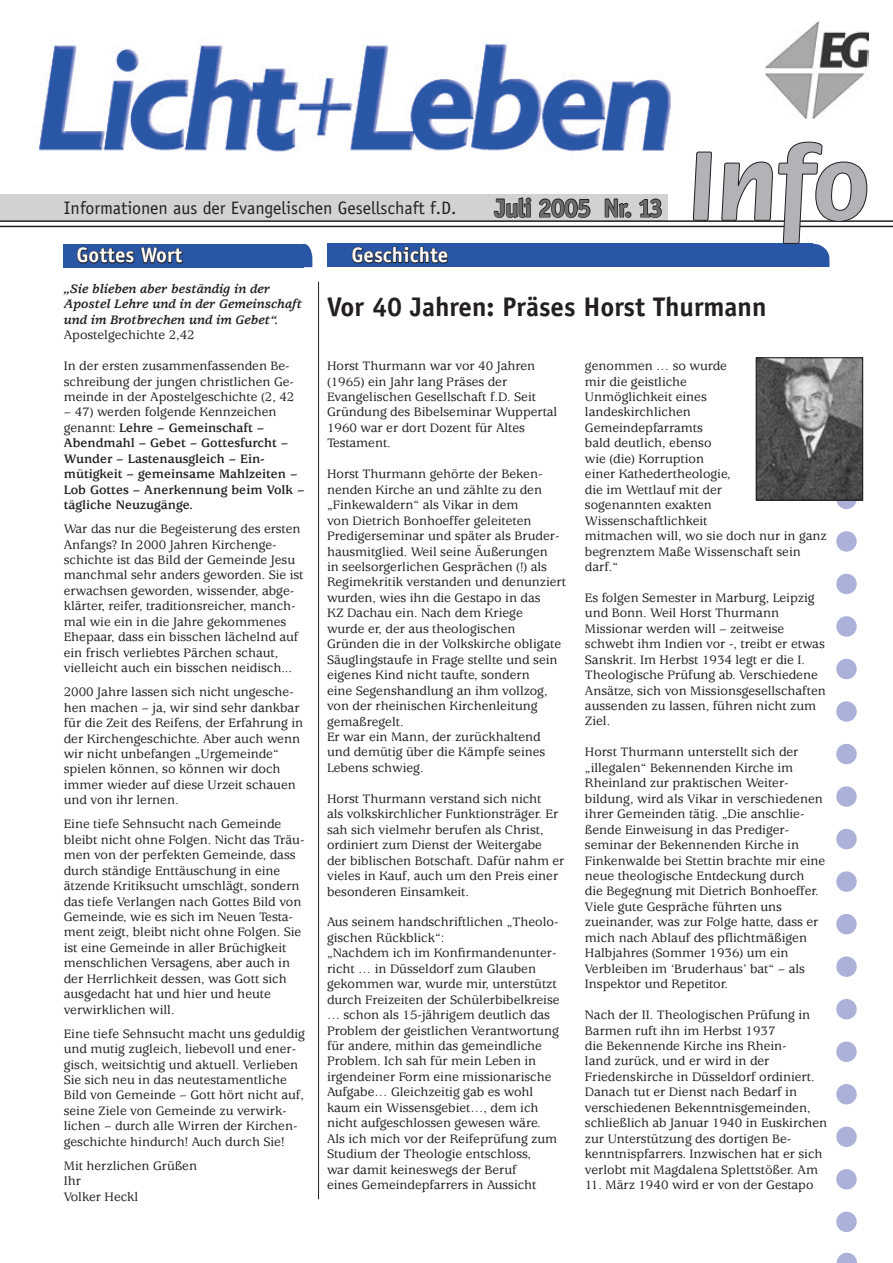
<style>
.page{position:relative;width:893px;height:1263px;background:#fff}
.page>*{position:absolute;margin:0;border:0;box-sizing:border-box;transform-origin:0 0}
.t1{font:700 27px "Officina Sans";color:#231f20}
.t2{font:700 25.5px "Officina Sans";letter-spacing:-.04em;color:#6c6d70}
.t3{font:700 21px "Officina Sans";color:#fff}
.t4{font:18px "Officina Sans";color:#231f20}
.t5{font:500 13.5px/15.5px "Usherwood";color:#231f20}
.t6{font:700 13.5px/15.5px "Usherwood";color:#231f20}
.t7{font:italic 700 13.5px/15.5px "Usherwood";color:#231f20}
.s1{font-weight:500}
</style>
<div class="page">
<hr style="left:318px;top:282px;width:1px;height:917px;background:#231f20">
<div style="left:0;top:194px;width:668px;height:28px;background:#d1d2d4"></div>
<hr style="left:0;top:220px;width:893px;height:2px;background:#231f20">
<svg style="left:295px;top:244px;width:17px;height:24px"></svg>
<div style="left:63px;top:244px;width:241px;height:23px;background:#2957a6"></div>
<svg style="left:76px;top:220px;width:108px;height:48px"></svg>
<img style="left:765px;top:21px;width:103px;height:97px">
<img style="left:38px;top:44px;width:633px;height:108px">
<hr style="left:0;top:226px;width:893px;height:1px;background:#231f20">
<div style="left:327px;top:244px;width:486px;height:23px;background:#2957a6"></div>
<svg style="left:351px;top:243px;width:98px;height:21px"></svg>
<svg style="left:693px;top:141px;width:175px;height:127px"></svg>
<div style="left:836px;top:489px;width:21px;height:20px;background:#abb1d8;border-radius:50%"></div>
<svg style="left:493px;top:197px;width:39px;height:21px"></svg>
<svg style="left:538px;top:198px;width:53px;height:30px"></svg>
<svg style="left:604px;top:198px;width:27px;height:24px"></svg>
<svg style="left:639px;top:198px;width:23px;height:20px"></svg>
<img style="left:758px;top:359px;width:103px;height:140px">
<div style="left:756px;top:357px;width:107px;height:144px;border:1px solid #231f20"></div>
<div style="left:836px;top:531px;width:21px;height:21px;background:#abb1d8;border-radius:50%"></div>
<div style="left:836px;top:574px;width:21px;height:20px;background:#abb1d8;border-radius:50%"></div>
<div style="left:836px;top:616px;width:21px;height:21px;background:#abb1d8;border-radius:50%"></div>
<div style="left:836px;top:659px;width:21px;height:20px;background:#abb1d8;border-radius:50%"></div>
<div style="left:836px;top:701px;width:21px;height:21px;background:#abb1d8;border-radius:50%"></div>
<div style="left:836px;top:744px;width:21px;height:20px;background:#abb1d8;border-radius:50%"></div>
<div style="left:836px;top:786px;width:21px;height:21px;background:#abb1d8;border-radius:50%"></div>
<div style="left:836px;top:829px;width:21px;height:20px;background:#abb1d8;border-radius:50%"></div>
<div style="left:836px;top:871px;width:21px;height:21px;background:#abb1d8;border-radius:50%"></div>
<div style="left:836px;top:914px;width:21px;height:20px;background:#abb1d8;border-radius:50%"></div>
<div style="left:836px;top:956px;width:21px;height:21px;background:#abb1d8;border-radius:50%"></div>
<div style="left:836px;top:999px;width:21px;height:20px;background:#abb1d8;border-radius:50%"></div>
<div style="left:836px;top:1041px;width:21px;height:21px;background:#abb1d8;border-radius:50%"></div>
<div style="left:836px;top:1084px;width:21px;height:20px;background:#abb1d8;border-radius:50%"></div>
<div style="left:836px;top:1126px;width:21px;height:21px;background:#abb1d8;border-radius:50%"></div>
<div style="left:836px;top:1169px;width:21px;height:20px;background:#abb1d8;border-radius:50%"></div>
<div style="left:836px;top:1211px;width:21px;height:21px;background:#abb1d8;border-radius:50%"></div>
<svg style="left:837px;top:1253px;width:20px;height:10px"></svg>
<h3 class="t4" style="left:64px;top:197px;width:394px">Informationen aus der Evangelischen Gesellschaft f.D.</h3>
<h3 class="t3" style="left:77px;top:242px;width:107px">Gottes Wort</h3>
<h3 class="t3" style="left:351px;top:242px;width:98px">Geschichte</h3>
<h2 class="t2" style="left:495px;top:192px;width:170px">Juli 2005 Nr. 13</h2>
<p class="t7" style="left:64px;top:281px;width:240px">„Sie blieben aber beständig in der<br>Apostel Lehre und in der Gemeinschaft und im Brotbrechen und im Gebet“.</p>
<p class="t5" style="left:64px;top:327px;width:133px">Apostelgechichte 2,42</p>
<p class="t5" style="left:64px;top:358px;width:232px">In der ersten zusammenfassenden Be&shy;schreibung der jungen christlichen Ge&shy;meinde in der Apostelgeschichte (2, 42</p>
<p class="t6" style="left:64px;top:405px;width:242px"><span class="s1">– 47) werden folgende Kennzeichen genannt:</span> Lehre – Gemeinschaft –<br>Abendmahl – Gebet – Gottesfurcht –<br>Wunder – Lastenausgleich – Ein&shy;mütigkeit – gemeinsame Mahlzeiten –<br>Lob Gottes – Anerkennung beim Volk – tägliche Neuzugänge.</p>
<p class="t5" style="left:64px;top:521px;width:241px">War das nur die Begeisterung des ersten Anfangs? In 2000 Jahren Kirchenge&shy;schichte ist das Bild der Gemeinde Jesu manchmal sehr anders geworden. Sie ist erwachsen geworden, wissender, abge&shy;klärter, reifer, traditionsreicher, manch&shy;mal wie ein in die Jahre gekommenes Ehepaar, dass ein bisschen lächelnd auf ein frisch verliebtes Pärchen schaut, vielleicht auch ein bisschen neidisch...</p>
<p class="t5" style="left:64px;top:684px;width:241px">2000 Jahre lassen sich nicht ungesche&shy;hen machen – ja, wir sind sehr dankbar für die Zeit des Reifens, der Erfahrung in der Kirchengeschichte. Aber auch wenn wir nicht unbefangen „Urgemeinde“ spielen können, so können wir doch immer wieder auf diese Urzeit schauen und von ihr lernen.</p>
<p class="t5" style="left:64px;top:816px;width:242px">Eine tiefe Sehnsucht nach Gemeinde bleibt nicht ohne Folgen. Nicht das Träu&shy;men von der perfekten Gemeinde, dass durch ständige Enttäuschung in eine ätzende Kritiksucht umschlägt, sondern das tiefe Verlangen nach Gottes Bild von Gemeinde, wie es sich im Neuen Testa&shy;ment zeigt, bleibt nicht ohne Folgen. Sie ist eine Gemeinde in aller Brüchigkeit menschlichen Versagens, aber auch in der Herrlichkeit dessen, was Gott sich ausgedacht hat und hier und heute verwirklichen will.</p>
<p class="t5" style="left:64px;top:1026px;width:243px">Eine tiefe Sehnsucht macht uns geduldig und mutig zugleich, liebevoll und ener&shy;gisch, weitsichtig und aktuell. Verlieben Sie sich neu in das neutestamentliche Bild von Gemeinde – Gott hört nicht auf, seine Ziele von Gemeinde zu verwirk&shy;lichen – durch alle Wirren der Kirchen&shy;geschichte hindurch! Auch durch Sie!</p>
<p class="t5" style="left:64px;top:1158px;width:135px">Mit herzlichen Grüßen<br>Ihr<br>Volker Heckl</p>
<h1 class="t1" style="left:327px;top:290px;width:441px">Vor 40 Jahren: Präses Horst Thurmann</h1>
<p class="t5" style="left:327px;top:358px;width:232px">Horst Thurmann war vor 40 Jahren (1965) ein Jahr lang Präses der<br>Evangelischen Gesellschaft f.D. Seit<br>Gründung des Bibelseminar Wuppertal<br>1960 war er dort Dozent für Altes<br>Testament.</p>
<p class="t5" style="left:327px;top:467px;width:241px">Horst Thurmann gehörte der Beken&shy;nenden Kirche an und zählte zu den „Finkewaldern“ als Vikar in dem<br>von Dietrich Bonhoeffer geleiteten Predigerseminar und später als Bruder&shy;hausmitglied. Weil seine Äußerungen<br>in seelsorgerlichen Gesprächen (!) als Regimekritik verstanden und denunziert wurden, wies ihn die Gestapo in das<br>KZ Dachau ein. Nach dem Kriege<br>wurde er, der aus theologischen Gründen die in der Volkskirche obligate Säuglingstaufe in Frage stellte und sein eigenes Kind nicht taufte, sondern<br>eine Segenshandlung an ihm vollzog, von der rheinischen Kirchenleitung gemaßregelt.<br>Er war ein Mann, der zurückhaltend und demütig über die Kämpfe seines Lebens schwieg.</p>
<p class="t5" style="left:327px;top:791px;width:239px">Horst Thurmann verstand sich nicht<br>als volkskirchlicher Funktionsträger. Er sah sich vielmehr berufen als Christ, ordiniert zum Dienst der Weitergabe der biblischen Botschaft. Dafür nahm er vieles in Kauf, auch um den Preis einer besonderen Einsamkeit.</p>
<p class="t5" style="left:327px;top:915px;width:234px">Aus seinem handschriftlichen „Theolo&shy;gischen Rückblick“:<br>„Nachdem ich im Konfirmandenunter&shy;richt … in Düsseldorf zum Glauben gekommen war, wurde mir, unterstützt durch Freizeiten der Schülerbibelkreise … schon als 15-jährigem deutlich das Problem der geistlichen Verantwortung für andere, mithin das gemeindliche Problem. Ich sah für mein Leben in irgendeiner Form eine missionarische Aufgabe… Gleichzeitig gab es wohl kaum ein Wissensgebiet…, dem ich nicht aufgeschlossen gewesen wäre.<br>Als ich mich vor der Reifeprüfung zum Studium der Theologie entschloss,<br>war damit keineswegs der Beruf<br>eines Gemeindepfarrers in Aussicht</p>
<p class="t5" style="left:585px;top:358px;width:243px">genommen … so wurde<br>mir die geistliche<br>Unmöglichkeit eines<br>landeskirchlichen<br>Gemeindepfarramts<br>bald deutlich, ebenso<br>wie (die) Korruption<br>einer Kathedertheologie,<br>die im Wettlauf mit der<br>sogenannten exakten<br>Wissenschaftlichkeit<br>mitmachen will, wo sie doch nur in ganz begrenztem Maße Wissenschaft sein darf.“</p>
<p class="t5" style="left:585px;top:590px;width:242px">Es folgen Semester in Marburg, Leipzig und Bonn. Weil Horst Thurmann Missionar werden will – zeitweise schwebt ihm Indien vor -, treibt er etwas Sanskrit. Im Herbst 1934 legt er die I.<br>Theologische Prüfung ab. Verschiedene Ansätze, sich von Missionsgesellschaften aussenden zu lassen, führen nicht zum Ziel.</p>
<p class="t5" style="left:585px;top:745px;width:242px">Horst Thurmann unterstellt sich der „illegalen“ Bekennenden Kirche im Rheinland zur praktischen Weiter&shy;bildung, wird als Vikar in verschiedenen ihrer Gemeinden tätig. „Die anschlie&shy;ßende Einweisung in das Prediger&shy;seminar der Bekennenden Kirche in Finkenwalde bei Stettin brachte mir eine neue theologische Entdeckung durch die Begegnung mit Dietrich Bonhoeffer.<br>Viele gute Gespräche führten uns zueinander, was zur Folge hatte, dass er mich nach Ablauf des pflichtmäßigen Halbjahres (Sommer 1936) um ein Verbleiben im ‘Bruderhaus’ bat“ – als Inspektor und Repetitor.</p>
<p class="t5" style="left:585px;top:1007px;width:244px">Nach der II. Theologischen Prüfung in Barmen ruft ihn im Herbst 1937<br>die Bekennende Kirche ins Rhein-<br>land zurück, und er wird in der Friedenskirche in Düsseldorf ordiniert.<br>Danach tut er Dienst nach Bedarf in verschiedenen Bekenntnisgemeinden, schließlich ab Januar 1940 in Euskirchen zur Unterstützung des dortigen Be&shy;kenntnispfarrers. Inzwischen hat er sich verlobt mit Magdalena Splettstößer. Am</p>
<p class="t5" style="left:585px;top:1177px;width:230px">11. März 1940 wird er von der Gestapo</p>
</div>
